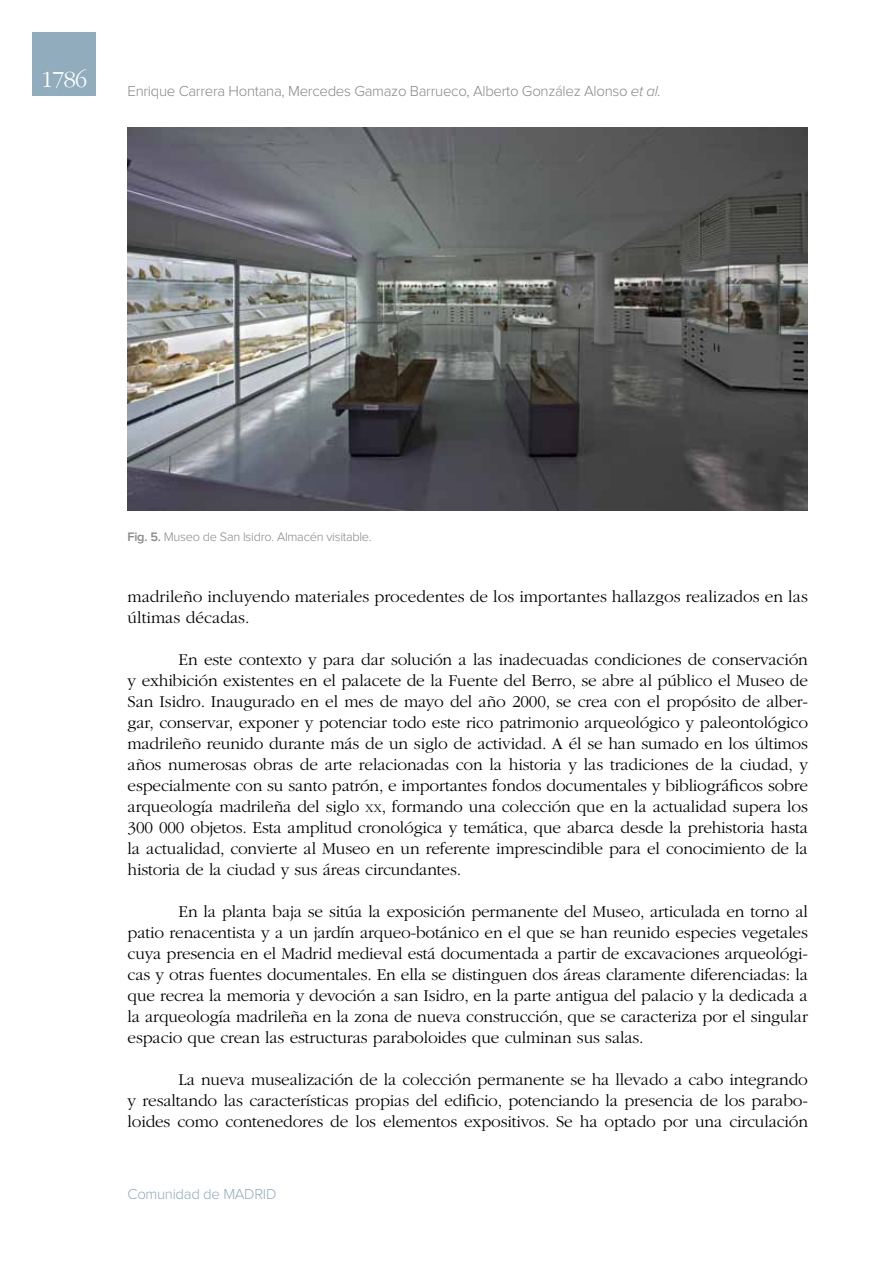
<style>
.page{position:relative;width:893px;height:1263px;background:#fff}
.page>*{position:absolute;margin:0;border:0;box-sizing:border-box;transform-origin:0 0}
.t1{font:300 24px "ITC Garamond Std";color:#fff}
.t2{font:300 17.25px/21px "ITC Garamond Std";letter-spacing:-.01em;color:#000;text-align:justify}
.t3{font:300 15px "Proxima Nova";letter-spacing:-.02em;color:#87888a}
.t4{font:300 15px "Proxima Nova";letter-spacing:-.02em;color:#91acbc}
.t5{font:300 12.75px "Proxima Nova";letter-spacing:-.02em;color:#87888a}
.s1{font-style:italic}
.s2{font-weight:600}
.s3{font-size:12.15px}
</style>
<div class="page">
<div style="left:32px;top:32px;width:64px;height:64px;background:#91acbc"></div>
<img style="left:128px;top:128px;width:680px;height:382px">
<h1 class="t1" style="left:41px;top:67px;width:47px">1786</h1>
<p class="t3" style="left:128px;top:84px;width:535px">Enrique Carrera Hontana, Mercedes Gamazo Barrueco, Alberto González Alonso <span class="s1">et al.</span></p>
<p class="t5" style="left:128px;top:531px;width:246px"><span class="s2">Fig. 5.</span> Museo de San Isidro. Almacén visitable.</p>
<p class="t2" style="left:128px;top:587px;width:682px">madrileño incluyendo materiales procedentes de los importantes hallazgos realizados en las últimas décadas.</p>
<p class="t2" style="left:128px;top:650px;width:682px;text-indent:51px">En este contexto y para dar solución a las inadecuadas condiciones de conservación y exhibición existentes en el palacete de la Fuente del Berro, se abre al público el Museo de San Isidro. Inaugurado en el mes de mayo del año 2000, se crea con el propósito de alber&shy;gar, conservar, exponer y potenciar todo este rico patrimonio arqueológico y paleontológico madrileño reunido durante más de un siglo de actividad. A él se han sumado en los últimos años numerosas obras de arte relacionadas con la historia y las tradiciones de la ciudad, y especialmente con su santo patrón, e importantes fondos documentales y bibliográficos sobre arqueología madrileña del siglo <span class="s3">xx</span>, formando una colección que en la actualidad supera los 300 000 objetos. Esta amplitud cronológica y temática, que abarca desde la prehistoria hasta la actualidad, convierte al Museo en un referente imprescindible para el conocimiento de la historia de la ciudad y sus áreas circundantes.</p>
<p class="t2" style="left:128px;top:902px;width:682px;text-indent:51px">En la planta baja se sitúa la exposición permanente del Museo, articulada en torno al patio renacentista y a un jardín arqueo-botánico en el que se han reunido especies vegetales cuya presencia en el Madrid medieval está documentada a partir de excavaciones arqueológi&shy;cas y otras fuentes documentales. En ella se distinguen dos áreas claramente diferenciadas: la que recrea la memoria y devoción a san Isidro, en la parte antigua del palacio y la dedicada a la arqueología madrileña en la zona de nueva construcción, que se caracteriza por el singular espacio que crean las estructuras paraboloides que culminan sus salas.</p>
<p class="t2" style="left:128px;top:1070px;width:682px;text-indent:51px">La nueva musealización de la colección permanente se ha llevado a cabo integrando y resaltando las características propias del edificio, potenciando la presencia de los parabo&shy;loides como contenedores de los elementos expositivos. Se ha optado por una circulación</p>
<p class="t4" style="left:128px;top:1187px;width:144px">Comunidad de MADRID</p>
</div>
